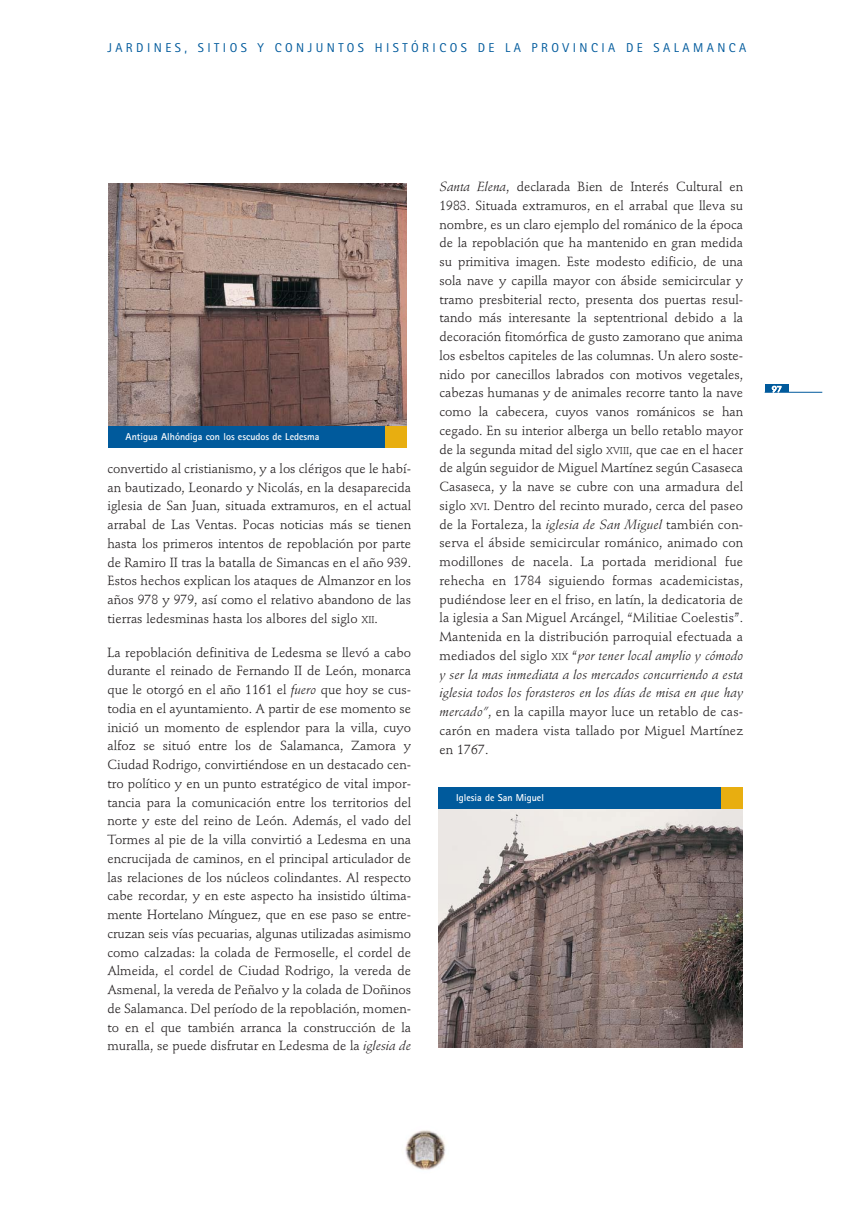
<style>
.page{position:relative;width:851px;height:1205px;background:#fff}
.page>*{position:absolute;margin:0;border:0;box-sizing:border-box;transform-origin:0 0}
.t1{font:13.12px/18.8px "Stempel Schneidler";color:#231f20;text-align:justify}
.t2{font:12.88px "Rotis Sans Serif";letter-spacing:.27em;color:#005a9c}
.t3{font:700 10px "Rotis Sans Serif";color:#fff}
.t4{font:9px "Skia";color:#fff}
.s1{font-size:9.88px}
.s2{font-style:italic}
</style>
<div class="page">
<div style="left:764px;top:384px;width:24px;height:8px;background:#005a9c"></div>
<img style="left:401px;top:1125px;width:48px;height:48px;border-radius:50%">
<hr style="left:764px;top:392px;width:58px;height:1px;background:#005a9c">
<img style="left:108px;top:183px;width:298px;height:243px">
<div style="left:108px;top:426px;width:298px;height:22px;background:#005a9c"></div>
<div style="left:385px;top:426px;width:21px;height:22px;background:#e8ae10"></div>
<img style="left:438px;top:809px;width:304px;height:238px">
<div style="left:438px;top:787px;width:304px;height:22px;background:#005a9c"></div>
<div style="left:721px;top:787px;width:21px;height:22px;background:#e8ae10"></div>
<p class="t2" style="left:107px;top:43px;width:640px">JARDINES, SITIOS Y CONJUNTOS HISTÓRICOS DE LA PROVINCIA DE SALAMANCA</p>
<p class="t3" style="left:126px;top:433px;width:195px">Antigua Alhóndiga con los escudos de Ledesma</p>
<p class="t1" style="left:107px;top:460px;width:305px">convertido al cristianismo, y a los clérigos que le habí&shy;an bautizado, Leonardo y Nicolás, en la desaparecida iglesia de San Juan, situada extramuros, en el actual arrabal de Las Ventas. Pocas noticias más se tienen hasta los primeros intentos de repoblación por parte de Ramiro II tras la batalla de Simancas en el año 939.<br>Estos hechos explican los ataques de Almanzor en los años 978 y 979, así como el relativo abandono de las tierras ledesminas hasta los albores del siglo <span class="s1">XII</span>.</p>
<p class="t1" style="left:107px;top:644px;width:305px">La repoblación definitiva de Ledesma se llevó a cabo durante el reinado de Fernando II de León, monarca que le otorgó en el año 1161 el <span class="s2">fuero</span> que hoy se cus&shy;todia en el ayuntamiento. A partir de ese momento se inició un momento de esplendor para la villa, cuyo alfoz se situó entre los de Salamanca, Zamora y Ciudad Rodrigo, convirtiéndose en un destacado cen&shy;tro político y en un punto estratégico de vital impor&shy;tancia para la comunicación entre los territorios del norte y este del reino de León. Además, el vado del Tormes al pie de la villa convirtió a Ledesma en una encrucijada de caminos, en el principal articulador de las relaciones de los núcleos colindantes. Al respecto cabe recordar, y en este aspecto ha insistido última&shy;mente Hortelano Mínguez, que en ese paso se entre&shy;cruzan seis vías pecuarias, algunas utilizadas asimismo como calzadas: la colada de Fermoselle, el cordel de Almeida, el cordel de Ciudad Rodrigo, la vereda de Asmenal, la vereda de Peñalvo y la colada de Doñinos de Salamanca. Del período de la repoblación, momen&shy;to en el que también arranca la construcción de la muralla, se puede disfrutar en Ledesma de la <span class="s2">iglesia de</span></p>
<p class="t1" style="left:439px;top:178px;width:305px"><span class="s2">Santa Elena</span>, declarada Bien de Interés Cultural en 1983. Situada extramuros, en el arrabal que lleva su nombre, es un claro ejemplo del románico de la época de la repoblación que ha mantenido en gran medida su primitiva imagen. Este modesto edificio, de una sola nave y capilla mayor con ábside semicircular y tramo presbiterial recto, presenta dos puertas resul&shy;tando más interesante la septentrional debido a la decoración fitomórfica de gusto zamorano que anima los esbeltos capiteles de las columnas. Un alero soste&shy;nido por canecillos labrados con motivos vegetales, cabezas humanas y de animales recorre tanto la nave como la cabecera, cuyos vanos románicos se han cegado. En su interior alberga un bello retablo mayor de la segunda mitad del siglo <span class="s1">XVIII</span>, que cae en el hacer de algún seguidor de Miguel Martínez según Casaseca Casaseca, y la nave se cubre con una armadura del siglo <span class="s1">XVI</span>. Dentro del recinto murado, cerca del paseo de la Fortaleza, la <span class="s2">iglesia de San Miguel</span> también con&shy;serva el ábside semicircular románico, animado con modillones de nacela. La portada meridional fue rehecha en 1784 siguiendo formas academicistas, pudiéndose leer en el friso, en latín, la dedicatoria de la iglesia a San Miguel Arcángel, “Militiae Coelestis”.<br>Mantenida en la distribución parroquial efectuada a mediados del siglo <span class="s1">XIX</span> “<span class="s2">por tener local amplio y cómodo y ser la mas inmediata a los mercados concurriendo a esta iglesia todos los forasteros en los días de misa en que hay mercado”</span>, en la capilla mayor luce un retablo de cas&shy;carón en madera vista tallado por Miguel Martínez en 1767.</p>
<p class="t3" style="left:456px;top:793px;width:89px">Iglesia de San Miguel</p>
<p class="t4" style="left:771px;top:384px;width:11px">97</p>
</div>
